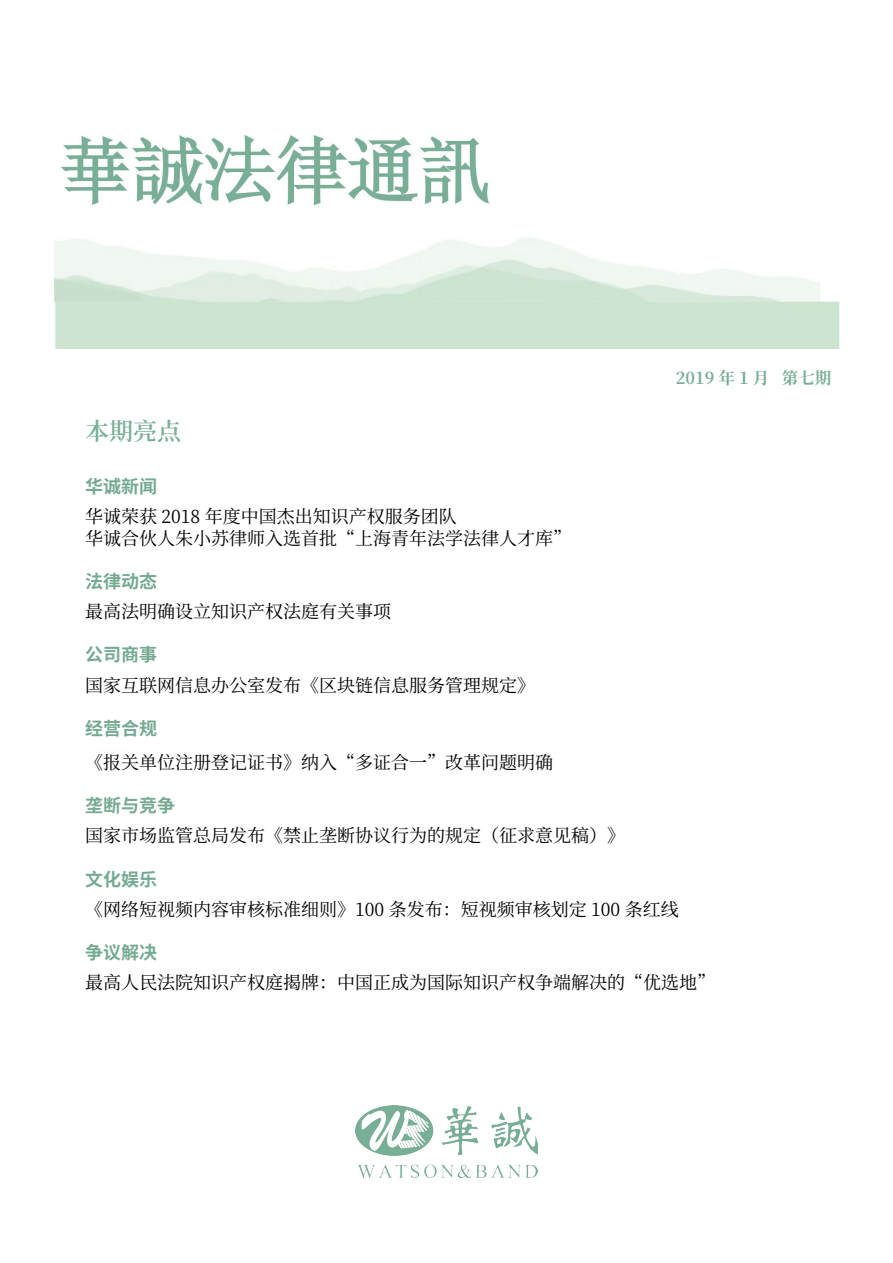
<style>
.page{position:relative;width:893px;height:1263px;background:#fff}
.page>*{position:absolute;margin:0;border:0;box-sizing:border-box;transform-origin:0 0}
.t1{font:600 24px "Source Han Serif CN";color:#78af96}
.t2{font:18px/21.6px "Source Han Serif CN";color:#000}
.t3{font:700 18px "Source Han Sans CN";color:#75aa92}
.t4{font:700 16.5px "Source Han Serif CN";color:#78af96}
</style>
<div class="page">
<img style="left:54px;top:135px;width:786px;height:214px">
<img style="left:355px;top:1105px;width:183px;height:73px">
<p class="t4" style="left:676px;top:369px;width:157px">2019 年 1 月 第七期</p>
<h1 class="t1" style="left:85px;top:418px;width:97px">本期亮点</h1>
<p class="t3" style="left:85px;top:476px;width:73px">华诚新闻</p>
<p class="t2" style="left:85px;top:506px;width:487px">华诚荣获 2018 年度中国杰出知识产权服务团队<br>华诚合伙人朱小苏律师入选首批“上海青年法学法律人才库”</p>
<p class="t3" style="left:85px;top:571px;width:73px">法律动态</p>
<p class="t2" style="left:85px;top:601px;width:307px">最高法明确设立知识产权法庭有关事项</p>
<p class="t3" style="left:85px;top:645px;width:73px">公司商事</p>
<p class="t2" style="left:85px;top:674px;width:451px">国家互联网信息办公室发布《区块链信息服务管理规定》</p>
<p class="t3" style="left:85px;top:718px;width:73px">经营合规</p>
<p class="t2" style="left:85px;top:752px;width:469px">《报关单位注册登记证书》纳入“多证合一”改革问题明确</p>
<p class="t3" style="left:85px;top:795px;width:91px">垄断与竞争</p>
<p class="t2" style="left:85px;top:825px;width:541px">国家市场监管总局发布《禁止垄断协议行为的规定（征求意见稿）》</p>
<p class="t3" style="left:85px;top:869px;width:73px">文化娱乐</p>
<p class="t2" style="left:85px;top:899px;width:595px">《网络短视频内容审核标准细则》100 条发布：短视频审核划定 100 条红线</p>
<p class="t3" style="left:85px;top:942px;width:73px">争议解决</p>
<p class="t2" style="left:85px;top:972px;width:631px">最高人民法院知识产权庭揭牌：中国正成为国际知识产权争端解决的“优选地”</p>
</div>
